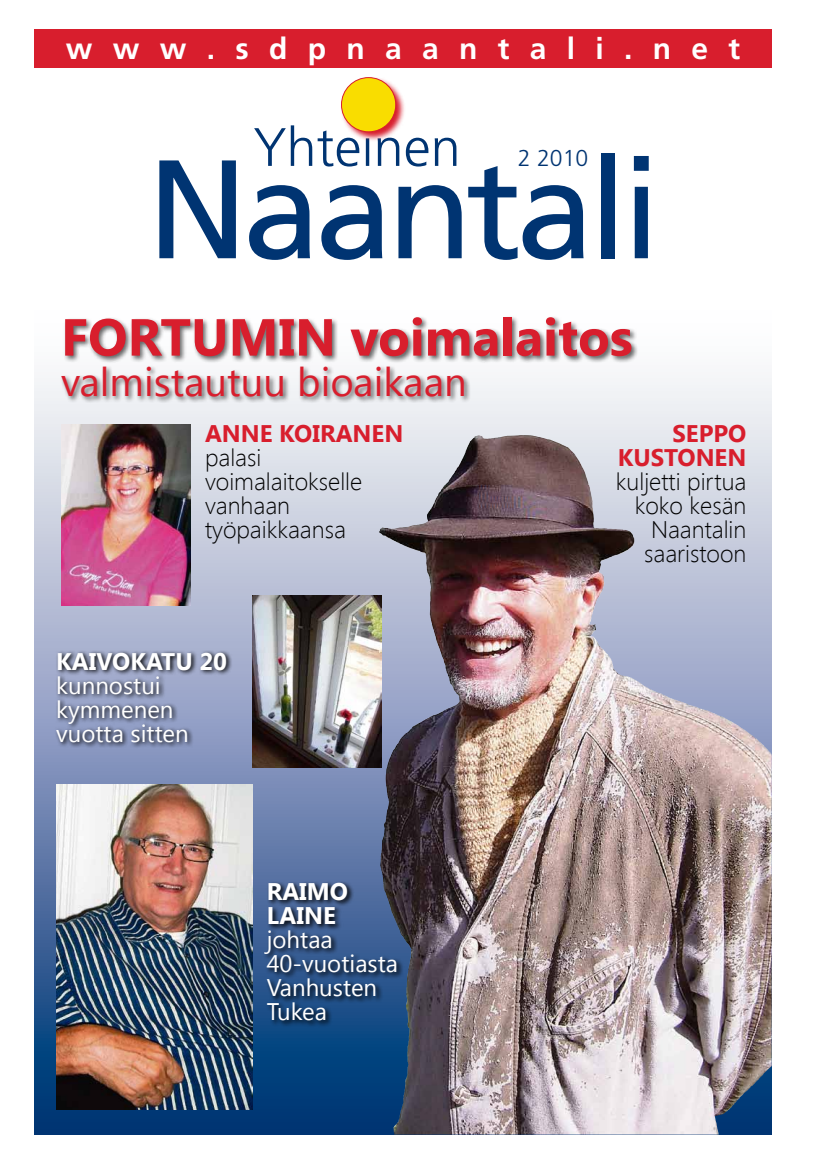
<style>
.page{position:relative;width:820px;height:1163px;background:#fff}
.page>*{position:absolute;margin:0;border:0;box-sizing:border-box;transform-origin:0 0}
.t1{font:140px "Frutiger";letter-spacing:-.04em;color:#003472}
.t2{font:300 54px "Frutiger";color:#003472}
.t3{font:700 52px "Segoe UI";color:#d81e2d}
.t4{font:40px "Segoe UI";color:#d81e2d}
.t5{font:700 30px "Frutiger";color:#fff}
.t6{font:300 24px/24px "Segoe UI";color:#000}
.t7{font:24px/24px "Segoe UI";color:#fff}
.t8{font:700 24px/24px "Segoe UI";color:#d81e2d;text-align:right}
.t9{font:700 24px/24px "Segoe UI";color:#fff}
.t10{font:300 23px "Frutiger";color:#003472}
</style>
<div class="page">
<div style="left:34px;top:29px;width:737px;height:39px;background:#d81e2d"></div>
<img style="left:34px;top:378px;width:737px;height:756px">
<svg style="left:341px;top:77px;width:64px;height:64px"></svg>
<div style="left:341px;top:78px;width:54px;height:54px;background:#f9dd00;border-radius:50%"></div>
<div style="left:341px;top:77px;width:55px;height:55px;border:1px solid #d81e2d;border-radius:50%"></div>
<img style="left:378px;top:435px;width:140px;height:107px">
<img style="left:61px;top:424px;width:130px;height:181px">
<img style="left:252px;top:596px;width:129px;height:171px">
<img style="left:56px;top:784px;width:196px;height:324px">
<div style="left:60px;top:315px;width:579px;height:88px;background:#000;opacity:.6"></div>
<svg style="left:263px;top:880px;width:141px;height:147px;background:#2c4b77"></svg>
<svg style="left:54px;top:650px;width:179px;height:99px;background:#7e87a4"></svg>
<p class="t5" style="left:66px;top:36px;width:675px">w w w . s d p n a a n t a l i . n e t</p>
<h2 class="t2" style="left:253px;top:116px;width:209px">Yhteinen</h2>
<p class="t10" style="left:517px;top:144px;width:72px">2 2010</p>
<h1 class="t1" style="left:147px;top:128px;width:515px">Naantali</h1>
<h3 class="t3" style="left:61px;top:307px;width:573px">FORTUMIN voimalaitos</h3>
<h3 class="t4" style="left:61px;top:365px;width:407px">valmistautuu bioaikaan</h3>
<p class="t8" style="left:205px;top:421px;width:200px">ANNE KOIRANEN</p>
<p class="t6" style="left:205px;top:447px;width:159px">palasi voimalaitokselle vanhaan työpaikkaansa</p>
<p class="t9" style="left:56px;top:649px;width:172px">KAIVOKATU 20</p>
<p class="t7" style="left:56px;top:675px;width:134px">kunnostui kymmenen vuotta sitten</p>
<p class="t9" style="left:266px;top:879px;width:83px">RAIMO<br>LAINE</p>
<p class="t7" style="left:266px;top:929px;width:133px">johtaa<br>40-vuotiasta<br>Vanhusten<br>Tukea</p>
<p class="t8" style="left:617px;top:421px;width:130px">SEPPO<br>KUSTONEN</p>
<p class="t6" style="left:615px;top:471px;width:132px;text-align:right">kuljetti pirtua koko kesän<br>Naantalin saaristoon</p>
</div>
